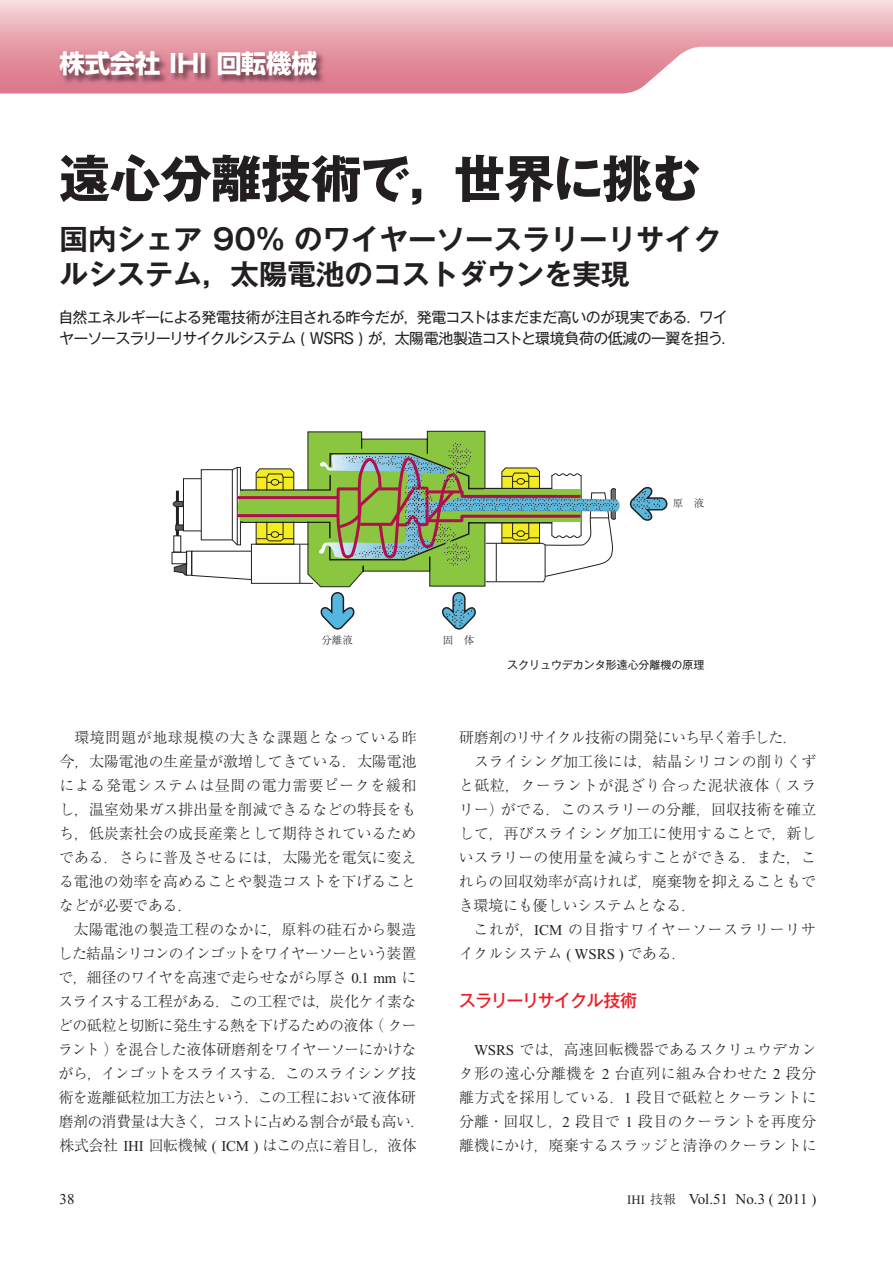
<style>
.page{position:relative;width:893px;height:1263px;background:#fff}
.page>*{position:absolute;margin:0;border:0;box-sizing:border-box;transform-origin:0 0}
.t1{font:700 51px "Gothic MB101 Pro";letter-spacing:-.02em;color:#231f20}
.t2{font:700 28.5px/34.5px "Gothic MB101 Pro De";color:#231f20}
.t3{font:700 25.5px "Shin Go Pro";letter-spacing:-.005em;color:#fff}
.t4{font:500 17.25px "Gothic MB101 Pro";letter-spacing:-.06em;color:#ee1d23}
.t5{font:300 15px/24px "Ryumin Pro";color:#231f20;text-align:justify}
.t6{font:300 15px/24px "Ryumin Pro";letter-spacing:-.035em;color:#231f20}
.t7{font:15px/21px "Gothic MB101 Pro";letter-spacing:-.05em;color:#231f20}
.t8{font:300 15px "Ryumin Pro";letter-spacing:-.055em;color:#231f20}
.t9{font:15px "Times New Roman";color:#231f20}
.t10{font:300 15px "Ryumin Pro";letter-spacing:.05em;color:#231f20}
.t11{font:300 15px "Ryumin Pro";letter-spacing:.045em;color:#231f20}
.t12{font:10.95px "Gothic MB101 Pro";color:#231f20}
.t13{font:300 10.5px "Ryumin Pro";color:#231f20}
.s1{font-family:"Times New Roman";font-weight:400}
.s2{font-size:12.75px}
.s3{font-family:"Ryumin Pro";font-weight:300;font-size:12.75px}
</style>
<div class="page">
<svg style="left:0;top:0;width:893px;height:94px;background:#ecb5bd"></svg>
<img style="left:59px;top:51px;width:266px;height:33px">
<svg style="left:629px;top:486px;width:39px;height:35px"></svg>
<svg style="left:172px;top:431px;width:448px;height:199px"></svg>
<h3 class="t3" style="left:59px;top:44px;width:259px">株式会社 IHI 回転機械</h3>
<h1 class="t1" style="left:59px;top:136px;width:643px">遠心分離技術で，世界に挑む</h1>
<h2 class="t2" style="left:60px;top:219px;width:664px">国内シェア 90％ のワイヤーソースラリーリサイクルシステム，太陽電池のコストダウンを実現</h2>
<p class="t7" style="left:59px;top:304px;width:679px">自然エネルギーによる発電技術が注目される昨今だが，発電コストはまだまだ高いのが現実である．ワイヤーソースラリーリサイクルシステム ( WSRS ) が，太陽電池製造コストと環境負荷の低減の一翼を担う．</p>
<p class="t13" style="left:673px;top:494px;width:33px">原 液</p>
<p class="t13" style="left:321px;top:631px;width:33px">分離液</p>
<p class="t13" style="left:443px;top:631px;width:33px">固 体</p>
<p class="t12" style="left:507px;top:655px;width:199px">スクリュウデカンタ形遠心分離機の原理</p>
<p class="t5" style="left:59px;top:724px;width:359px;text-indent:15px">環境問題が地球規模の大きな課題となっている昨今，太陽電池の生産量が激増してきている．太陽電池による発電システムは昼間の電力需要ピークを緩和し，温室効果ガス排出量を削減できるなどの特長をもち，低炭素社会の成長産業として期待されているためである．さらに普及させるには，太陽光を電気に変える電池の効率を高めることや製造コストを下げることなどが必要である．</p>
<p class="t6" style="left:58px;top:916px;width:369px;text-indent:16px">太陽電池の製造工程のなかに，原料の硅石から製造した結晶シリコンのインゴットをワイヤーソーという装置で，細径のワイヤを高速で走らせながら厚さ <span class="s1">0.1 mm</span> にスライスする工程がある．この工程では，炭化ケイ素などの砥粒と切断に発生する熱を下げるための液体（クーラント）を混合した液体研磨剤をワイヤーソーにかけながら，インゴットをスライスする．このスライシング技術を遊離砥粒加工方法という．この工程において液体研磨剤の消費量は大きく，コストに占める割合が最も高い．株式会社 <span class="s1">IHI</span> 回転機械 <span class="s1">( ICM )</span> はこの点に着目し，液体</p>
<p class="t8" style="left:459px;top:725px;width:340px">研磨剤のリサイクル技術の開発にいち早く着手した．</p>
<p class="t5" style="left:474px;top:748px;width:344px">スライシング加工後には，結晶シリコンの削りくず</p>
<p class="t10" style="left:459px;top:773px;width:359px">と砥粒，クーラントが混ざり合った泥状液体（スラ</p>
<p class="t5" style="left:459px;top:796px;width:359px">リー）がでる．このスラリーの分離，回収技術を確立</p>
<p class="t5" style="left:459px;top:820px;width:359px">して，再びスライシング加工に使用することで，新し</p>
<p class="t5" style="left:459px;top:844px;width:359px">いスラリーの使用量を減らすことができる．また，こ</p>
<p class="t5" style="left:459px;top:868px;width:359px">れらの回収効率が高ければ，廃棄物を抑えることもで</p>
<p class="t5" style="left:459px;top:892px;width:239px">き環境にも優しいシステムとなる．</p>
<p class="t11" style="left:474px;top:917px;width:344px">これが，<span class="s1">ICM</span> の目指すワイヤーソースラリーリサ</p>
<p class="t5" style="left:459px;top:940px;width:230px">イクルシステム <span class="s1">( WSRS )</span> である．</p>
<p class="t4" style="left:459px;top:986px;width:180px">スラリーリサイクル技術</p>
<p class="t5" style="left:459px;top:1036px;width:359px;text-indent:15px"><span class="s1">WSRS</span> では，高速回転機器であるスクリュウデカンタ形の遠心分離機を <span class="s1">2</span> 台直列に組み合わせた <span class="s1">2</span> 段分離方式を採用している．<span class="s1">1</span> 段目で砥粒とクーラントに分離・回収し，<span class="s1">2</span> 段目で <span class="s1">1</span> 段目のクーラントを再度分離機にかけ，廃棄するスラッジと清浄のクーラントに</p>
<p class="t9" style="left:60px;top:1191px;width:16px">38</p>
<p class="t9" style="left:627px;top:1191px;width:191px"><span class="s2">IHI</span> <span class="s3">技報</span> Vol.51 No.3 ( 2011 )</p>
</div>
